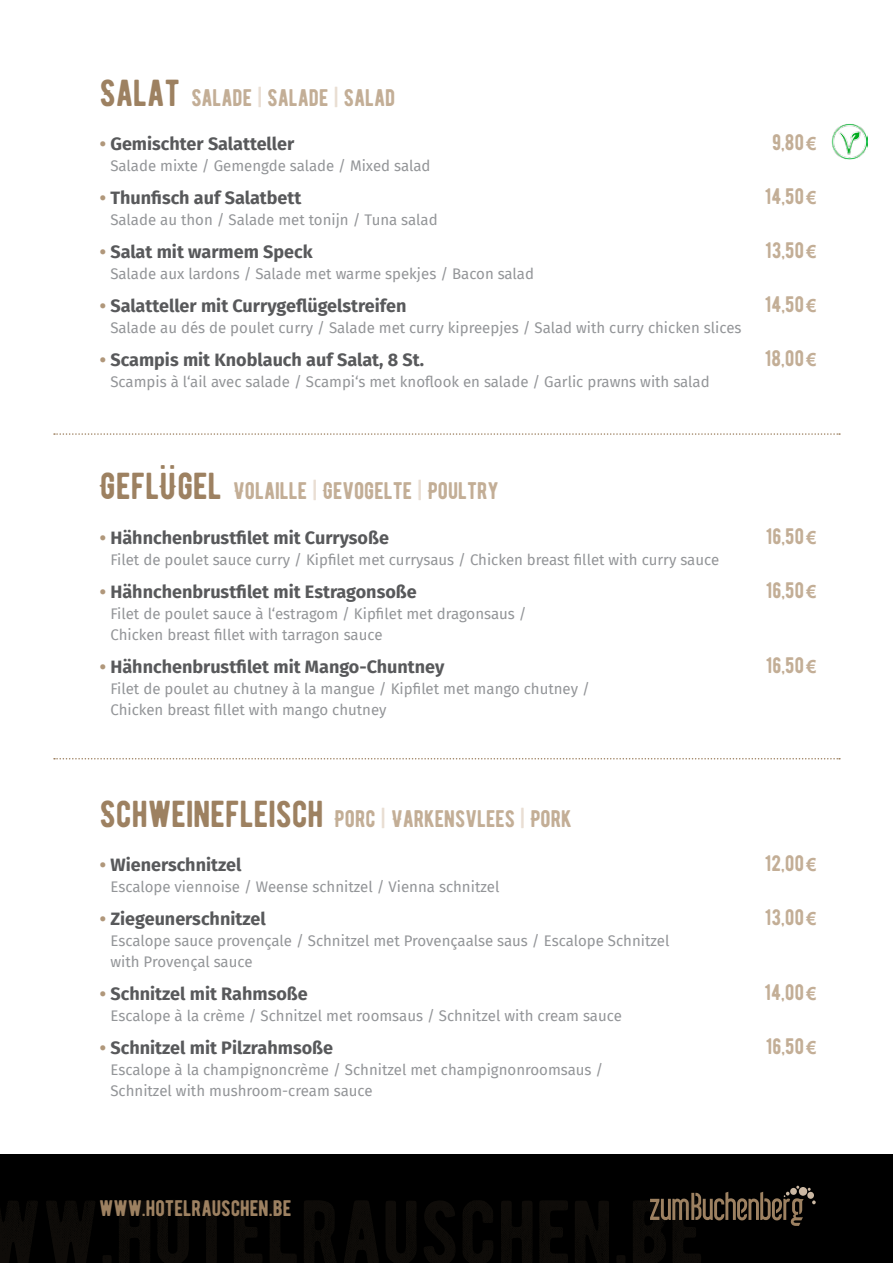
<style>
.page{position:relative;width:893px;height:1263px;background:#fff}
.page>*{position:absolute;margin:0;border:0;box-sizing:border-box;transform-origin:0 0}
.t1{font:37.5px "BERNIERREGULAR";color:#9d8161}
.t2{font:24px "BERNIERREGULAR";color:#c3ae96}
.t3{font:22.5px "BERNIERREGULAR";color:#c3ae96}
.t4{font:22.5px "BERNIERREGULAR";color:#9d8161}
.t5{font:700 18px "Fira Sans";color:#58595b}
.t6{font:15px/21px "Fira Sans";color:#939598}
.s1{font-size:37.5px;color:#9d8161}
.s2{color:#e9ded3}
.s3{color:#b0977a}
.s4{font-family:"Arial";font-weight:700;font-size:18px}
</style>
<div class="page">
<svg style="left:54px;top:758px;width:786px;height:1px"></svg>
<svg style="left:54px;top:433px;width:786px;height:2px"></svg>
<div style="left:0;top:1154px;width:893px;height:109px;background:#000"></div>
<svg style="left:650px;top:1186px;width:166px;height:40px"></svg>
<img style="left:831px;top:124px;width:36px;height:35px">
<h2 class="t2" style="left:100px;top:78px;width:297px"><span class="s1">SALAT</span> SALADE <span class="s2">|</span> SALADE <span class="s2">|</span> SALAD</h2>
<p class="t5" style="left:100px;top:128px;width:196px"><span class="s3">•</span> Gemischter Salatteller</p>
<h3 class="t3" style="left:772px;top:123px;width:46px">9,80<span class="s4">€</span></h3>
<p class="t6" style="left:110px;top:155px;width:322px">Salade mixte / Gemengde salade / Mixed salad</p>
<p class="t5" style="left:100px;top:182px;width:203px"><span class="s3">•</span> Thunfisch auf Salatbett</p>
<h3 class="t3" style="left:765px;top:177px;width:53px">14,50<span class="s4">€</span></h3>
<p class="t6" style="left:110px;top:209px;width:329px">Salade au thon / Salade met tonijn / Tuna salad</p>
<p class="t5" style="left:100px;top:236px;width:214px"><span class="s3">•</span> Salat mit warmem Speck</p>
<h3 class="t3" style="left:765px;top:231px;width:53px">13,50<span class="s4">€</span></h3>
<p class="t6" style="left:110px;top:263px;width:425px">Salade aux lardons / Salade met warme spekjes / Bacon salad</p>
<p class="t5" style="left:100px;top:290px;width:308px"><span class="s3">•</span> Salatteller mit Currygeflügelstreifen</p>
<h3 class="t3" style="left:765px;top:285px;width:53px">14,50<span class="s4">€</span></h3>
<p class="t6" style="left:110px;top:317px;width:633px">Salade au dés de poulet curry / Salade met curry kipreepjes / Salad with curry chicken slices</p>
<p class="t5" style="left:100px;top:344px;width:326px"><span class="s3">•</span> Scampis mit Knoblauch auf Salat, 8 St.</p>
<h3 class="t3" style="left:765px;top:339px;width:53px">18,00<span class="s4">€</span></h3>
<p class="t6" style="left:110px;top:371px;width:601px">Scampis à l‘ail avec salade / Scampi‘s met knoflook en salade / Garlic prawns with salad</p>
<h1 class="t1" style="left:205px;top:464px;width:8px;rotate:90deg">:</h1>
<h2 class="t2" style="left:100px;top:471px;width:400px"><span class="s1">GEFLUGEL</span> VOLAILLE <span class="s2">|</span> GEVOGELTE <span class="s2">|</span> POULTRY</h2>
<p class="t5" style="left:100px;top:522px;width:291px"><span class="s3">•</span> Hähnchenbrustfilet mit Currysoße</p>
<h3 class="t3" style="left:766px;top:517px;width:52px">16,50<span class="s4">€</span></h3>
<p class="t6" style="left:110px;top:548px;width:610px">Filet de poulet sauce curry / Kipfilet met currysaus / Chicken breast fillet with curry sauce</p>
<p class="t5" style="left:100px;top:576px;width:318px"><span class="s3">•</span> Hähnchenbrustfilet mit Estragonsoße</p>
<h3 class="t3" style="left:766px;top:571px;width:52px">16,50<span class="s4">€</span></h3>
<p class="t6" style="left:110px;top:602px;width:418px">Filet de poulet sauce à l‘estragom / Kipfilet met dragonsaus /<br>Chicken breast fillet with tarragon sauce</p>
<p class="t5" style="left:100px;top:651px;width:346px"><span class="s3">•</span> Hähnchenbrustfilet mit Mango-Chuntney</p>
<h3 class="t3" style="left:766px;top:646px;width:52px">16,50<span class="s4">€</span></h3>
<p class="t6" style="left:110px;top:677px;width:481px">Filet de poulet au chutney à la mangue / Kipfilet met mango chutney /<br>Chicken breast fillet with mango chutney</p>
<h2 class="t2" style="left:100px;top:799px;width:473px"><span class="s1">SCHWEINEFLEISCH</span> PORC <span class="s2">|</span> VARKENSVLEES <span class="s2">|</span> PORK</h2>
<p class="t5" style="left:100px;top:850px;width:143px"><span class="s3">•</span> Wienerschnitzel</p>
<h3 class="t3" style="left:765px;top:845px;width:53px">12,00<span class="s4">€</span></h3>
<p class="t6" style="left:110px;top:876px;width:390px">Escalope viennoise / Weense schnitzel / Vienna schnitzel</p>
<p class="t5" style="left:100px;top:904px;width:167px"><span class="s3">•</span> Ziegeunerschnitzel</p>
<h3 class="t3" style="left:765px;top:899px;width:53px">13,00<span class="s4">€</span></h3>
<p class="t6" style="left:110px;top:930px;width:561px">Escalope sauce provençale / Schnitzel met Provençaalse saus / Escalope Schnitzel with Provençal sauce</p>
<p class="t5" style="left:100px;top:979px;width:209px"><span class="s3">•</span> Schnitzel mit Rahmsoße</p>
<h3 class="t3" style="left:764px;top:974px;width:54px">14,00<span class="s4">€</span></h3>
<p class="t6" style="left:110px;top:1005px;width:513px">Escalope à la crème / Schnitzel met roomsaus / Schnitzel with cream sauce</p>
<p class="t5" style="left:100px;top:1033px;width:235px"><span class="s3">•</span> Schnitzel mit Pilzrahmsoße</p>
<h3 class="t3" style="left:766px;top:1028px;width:52px">16,50<span class="s4">€</span></h3>
<p class="t6" style="left:110px;top:1059px;width:494px">Escalope à la champignoncrème / Schnitzel met champignonroomsaus /<br>Schnitzel with mushroom-cream sauce</p>
<h3 class="t4" style="left:99px;top:1190px;width:194px">WWW.HOTELRAUSCHEN.BE</h3>
</div>
